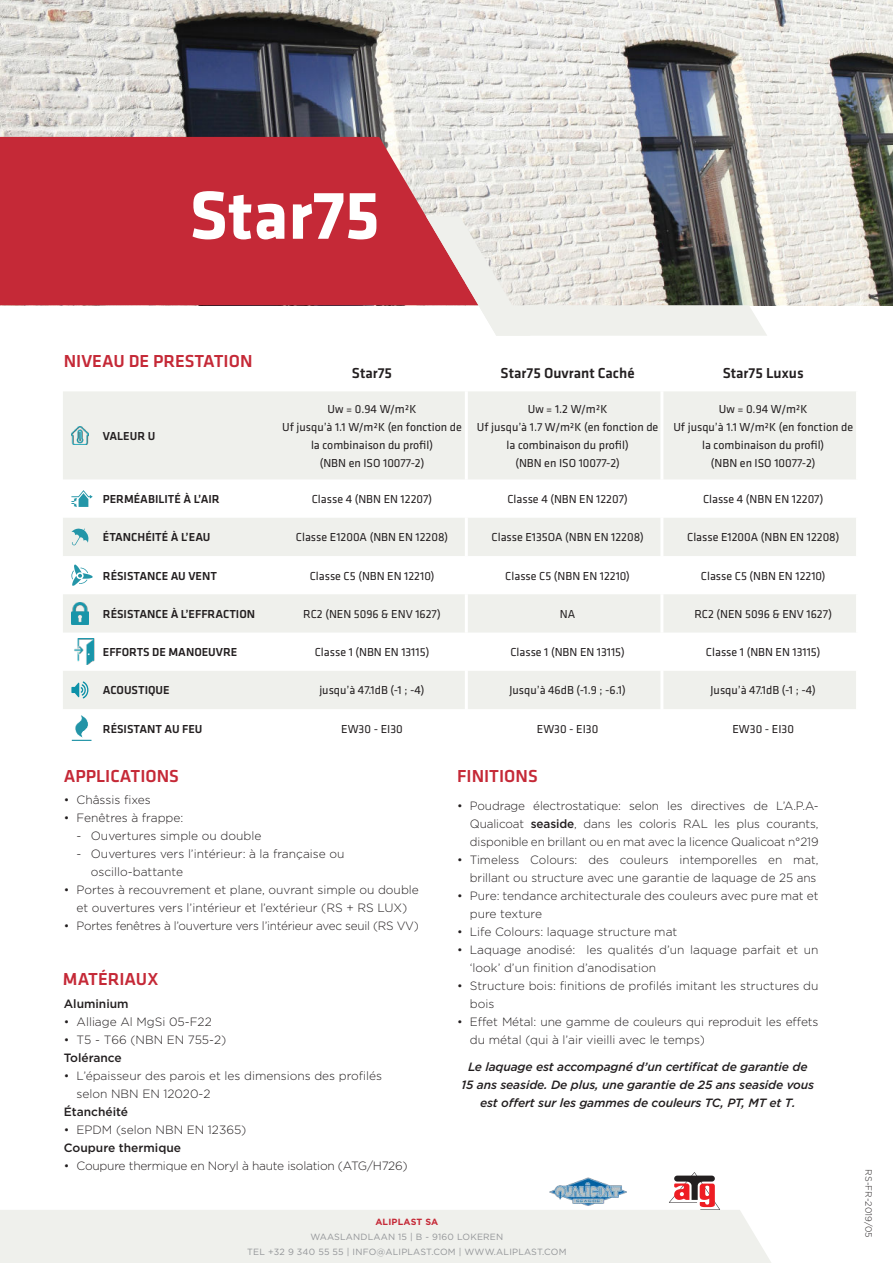
<style>
.page{position:relative;width:893px;height:1263px;background:#fff}
.page>*{position:absolute;margin:0;border:0;box-sizing:border-box;transform-origin:0 0}
.t1{font:700 70.5px "Klavika";color:#fff}
.t2{font:500 18px "Klavika";color:#c52937}
.t3{font:500 15px "Klavika";color:#231f20}
.t4{font:300 12px/18px "Gotham";color:#231f20}
.t5{font:12px/18px "Klavika";color:#231f20;text-align:center}
.t6{font:italic 500 12px/18px "Gotham";letter-spacing:-.01em;color:#231f20;text-align:center}
.t7{font:500 12px "Klavika";color:#231f20}
.t8{font:300 12px "Gotham";letter-spacing:-.02em;color:#231f20}
.t9{font:500 12px "Gotham";color:#231f20}
.t10{font:9px/15px "Gotham";letter-spacing:.02em;color:#939598;text-align:center}
.t11{font:300 9px "Gotham";color:#231f20}
.t12{font:700 9px "Gotham";letter-spacing:.02em;color:#c52937}
.s1{font-weight:500}
</style>
<div class="page">
<img style="left:0;top:0;width:893px;height:305px">
<svg style="left:0;top:137px;width:478px;height:168px;fill:#c52937"></svg>
<svg style="left:426px;top:216px;width:341px;height:120px"></svg>
<svg style="left:0;top:1172px;width:771px;height:91px"></svg>
<svg style="left:63px;top:391px;width:793px;height:318px;fill:#eff0ec"></svg>
<hr style="left:465px;top:391px;width:3px;height:88px;background:#fff">
<hr style="left:660px;top:391px;width:3px;height:88px;background:#fff">
<hr style="left:465px;top:479px;width:3px;height:39px;background:#fff">
<hr style="left:660px;top:479px;width:3px;height:39px;background:#fff">
<hr style="left:465px;top:556px;width:3px;height:38px;background:#fff">
<hr style="left:660px;top:556px;width:3px;height:38px;background:#fff">
<hr style="left:465px;top:594px;width:3px;height:38px;background:#fff">
<hr style="left:660px;top:594px;width:3px;height:38px;background:#fff">
<hr style="left:465px;top:632px;width:3px;height:39px;background:#fff">
<hr style="left:660px;top:632px;width:3px;height:39px;background:#fff">
<hr style="left:465px;top:671px;width:3px;height:38px;background:#fff">
<hr style="left:660px;top:671px;width:3px;height:38px;background:#fff">
<img style="left:71px;top:426px;width:17px;height:19px">
<svg style="left:71px;top:490px;width:22px;height:17px"></svg>
<div style="left:63px;top:518px;width:793px;height:38px;background:#eff0ec"></div>
<svg style="left:71px;top:564px;width:22px;height:22px"></svg>
<img style="left:72px;top:603px;width:16px;height:21px">
<img style="left:71px;top:639px;width:26px;height:25px">
<svg style="left:71px;top:681px;width:17px;height:17px"></svg>
<img style="left:550px;top:1174px;width:76px;height:34px">
<img style="left:72px;top:715px;width:20px;height:25px">
<h1 class="t1" style="left:189px;top:177px;width:192px">Star75</h1>
<h2 class="t2" style="left:64px;top:352px;width:190px">NIVEAU DE PRESTATION</h2>
<p class="t7" style="left:103px;top:429px;width:54px">VALEUR U</p>
<p class="t3" style="left:352px;top:365px;width:42px">Star75</p>
<p class="t3" style="left:501px;top:365px;width:135px">Star75 Ouvrant Caché</p>
<p class="t3" style="left:723px;top:365px;width:83px">Star75 Luxus</p>
<p class="t5" style="left:282px;top:401px;width:181px">Uw = 0.94 W/m²K<br>Uf jusqu’à 1.1 W/m²K (en fonction de la combinaison du profil)<br>(NBN en ISO 10077-2)</p>
<p class="t5" style="left:477px;top:401px;width:183px">Uw = 1.2 W/m²K<br>Uf jusqu’à 1.7 W/m²K (en fonction de la combinaison du profil)<br>(NBN en ISO 10077-2)</p>
<p class="t5" style="left:673px;top:401px;width:181px">Uw = 0.94 W/m²K<br>Uf jusqu’à 1.1 W/m²K (en fonction de la combinaison du profil)<br>(NBN en ISO 10077-2)</p>
<p class="t7" style="left:103px;top:493px;width:118px">PERMÉABILITÉ À L’AIR</p>
<p class="t5" style="left:312px;top:491px;width:122px">Classe 4 (NBN EN 12207)</p>
<p class="t5" style="left:507px;top:491px;width:122px">Classe 4 (NBN EN 12207)</p>
<p class="t5" style="left:703px;top:491px;width:122px">Classe 4 (NBN EN 12207)</p>
<p class="t7" style="left:103px;top:531px;width:109px">ÉTANCHÉITÉ À L’EAU</p>
<p class="t5" style="left:296px;top:529px;width:154px">Classe E1200A (NBN EN 12208)</p>
<p class="t5" style="left:492px;top:529px;width:154px">Classe E135OA (NBN EN 12208)</p>
<p class="t5" style="left:687px;top:529px;width:154px">Classe E1200A (NBN EN 12208)</p>
<p class="t7" style="left:103px;top:569px;width:116px">RÉSISTANCE AU VENT</p>
<p class="t5" style="left:310px;top:567px;width:126px">Classe C5 (NBN EN 12210)</p>
<p class="t5" style="left:505px;top:567px;width:126px">Classe C5 (NBN EN 12210)</p>
<p class="t5" style="left:701px;top:567px;width:126px">Classe C5 (NBN EN 12210)</p>
<p class="t7" style="left:103px;top:607px;width:154px">RÉSISTANCE À L’EFFRACTION</p>
<p class="t5" style="left:303px;top:606px;width:139px">RC2 (NEN 5096 &amp; ENV 1627)</p>
<p class="t5" style="left:560px;top:606px;width:17px">NA</p>
<p class="t5" style="left:694px;top:606px;width:139px">RC2 (NEN 5096 &amp; ENV 1627)</p>
<p class="t7" style="left:103px;top:646px;width:136px">EFFORTS DE MANOEUVRE</p>
<p class="t5" style="left:315px;top:644px;width:116px">Classe 1 (NBN EN 13115)</p>
<p class="t5" style="left:510px;top:644px;width:116px">Classe 1 (NBN EN 13115)</p>
<p class="t5" style="left:706px;top:644px;width:116px">Classe 1 (NBN EN 13115)</p>
<p class="t7" style="left:103px;top:684px;width:68px">ACOUSTIQUE</p>
<p class="t5" style="left:319px;top:682px;width:107px">jusqu’à 47.1dB (-1 ; -4)</p>
<p class="t5" style="left:509px;top:682px;width:118px">Jusqu’à 46dB (-1.9 ; -6.1)</p>
<p class="t5" style="left:710px;top:682px;width:107px">Jusqu’à 47.1dB (-1 ; -4)</p>
<p class="t7" style="left:103px;top:722px;width:101px">RÉSISTANT AU FEU</p>
<p class="t5" style="left:341px;top:720px;width:63px">EW30 - EI30</p>
<p class="t5" style="left:537px;top:720px;width:63px">EW30 - EI30</p>
<p class="t5" style="left:732px;top:720px;width:63px">EW30 - EI30</p>
<h2 class="t2" style="left:64px;top:766px;width:117px">APPLICATIONS</h2>
<p class="t4" style="left:64px;top:792px;width:88px">• Châssis fixes</p>
<p class="t4" style="left:64px;top:810px;width:121px">• Fenêtres à frappe:</p>
<p class="t4" style="left:77px;top:828px;width:186px">- Ouvertures simple ou double</p>
<p class="t4" style="left:91px;top:846px;width:255px;text-indent:-14px">- Ouvertures vers l’intérieur: à la française ou oscillo-battante</p>
<p class="t4" style="left:64px;top:882px;width:357px;text-align:center">• Portes à recouvrement et plane, ouvrant simple ou double et ouvertures vers l’intérieur et l’extérieur (RS + RS LUX)</p>
<p class="t8" style="left:64px;top:921px;width:357px">• Portes fenêtres à l’ouverture vers l’intérieur avec seuil (RS VV)</p>
<h2 class="t2" style="left:63px;top:970px;width:97px">MATÉRIAUX</h2>
<p class="t9" style="left:64px;top:997px;width:66px">Aluminium</p>
<p class="t4" style="left:64px;top:1013px;width:149px">• Alliage Al MgSi 05-F22</p>
<p class="t4" style="left:64px;top:1031px;width:164px">• T5 - T66 (NBN EN 755-2)</p>
<p class="t9" style="left:64px;top:1051px;width:60px">Tolérance</p>
<p class="t4" style="left:77px;top:1067px;width:307px;text-indent:-13px">• L’épaisseur des parois et les dimensions des profilés selon NBN EN 12020-2</p>
<p class="t9" style="left:64px;top:1105px;width:66px">Étanchéité</p>
<p class="t4" style="left:64px;top:1121px;width:184px">• EPDM (selon NBN EN 12365)</p>
<p class="t9" style="left:64px;top:1141px;width:119px">Coupure thermique</p>
<p class="t8" style="left:64px;top:1160px;width:345px">• Coupure thermique en Noryl à haute isolation (ATG/H726)</p>
<h2 class="t2" style="left:457px;top:766px;width:82px">FINITIONS</h2>
<p class="t4" style="left:470px;top:797px;width:350px;text-align:justify;text-indent:-13px">• Poudrage électrostatique: selon les directives de L’A.P.A-Qualicoat <span class="s1">seaside</span>, dans les coloris RAL les plus courants, disponible en brillant ou en mat avec la licence Qualicoat n°219</p>
<p class="t4" style="left:457px;top:851px;width:363px;text-align:right">• Timeless Colours: des couleurs intemporelles en mat, brillant ou structure avec une garantie de laquage de 25 ans</p>
<p class="t4" style="left:470px;top:887px;width:350px;text-indent:-13px">• Pure: tendance architecturale des couleurs avec pure mat et pure texture</p>
<p class="t4" style="left:457px;top:923px;width:222px">• Life Colours: laquage structure mat</p>
<p class="t4" style="left:470px;top:941px;width:350px;text-indent:-13px">• Laquage anodisé: les qualités d’un laquage parfait et un ‘look’ d’un finition d’anodisation</p>
<p class="t4" style="left:470px;top:977px;width:350px;text-indent:-13px">• Structure bois: finitions de profilés imitant les structures du bois</p>
<p class="t4" style="left:470px;top:1013px;width:350px;text-indent:-13px">• Effet Métal: une gamme de couleurs qui reproduit les effets du métal (qui à l’air vieilli avec le temps)</p>
<p class="t6" style="left:461px;top:1058px;width:354px">Le laquage est accompagné d’un certificat de garantie de<br>15 ans seaside. De plus, une garantie de 25 ans seaside vous est offert sur les gammes de couleurs TC, PT, MT et T.</p>
<p class="t12" style="left:375px;top:1218px;width:64px">ALIPLAST SA</p>
<p class="t10" style="left:247px;top:1230px;width:321px">WAASLANDLAAN 15 | B - 9160 LOKEREN<br>TEL +32 9 340 55 55 | INFO@ALIPLAST.COM | WWW.ALIPLAST.COM</p>
<p class="t11" style="left:873px;top:1169px;width:70px;rotate:90deg">RS-FR-2019/05</p>
</div>
